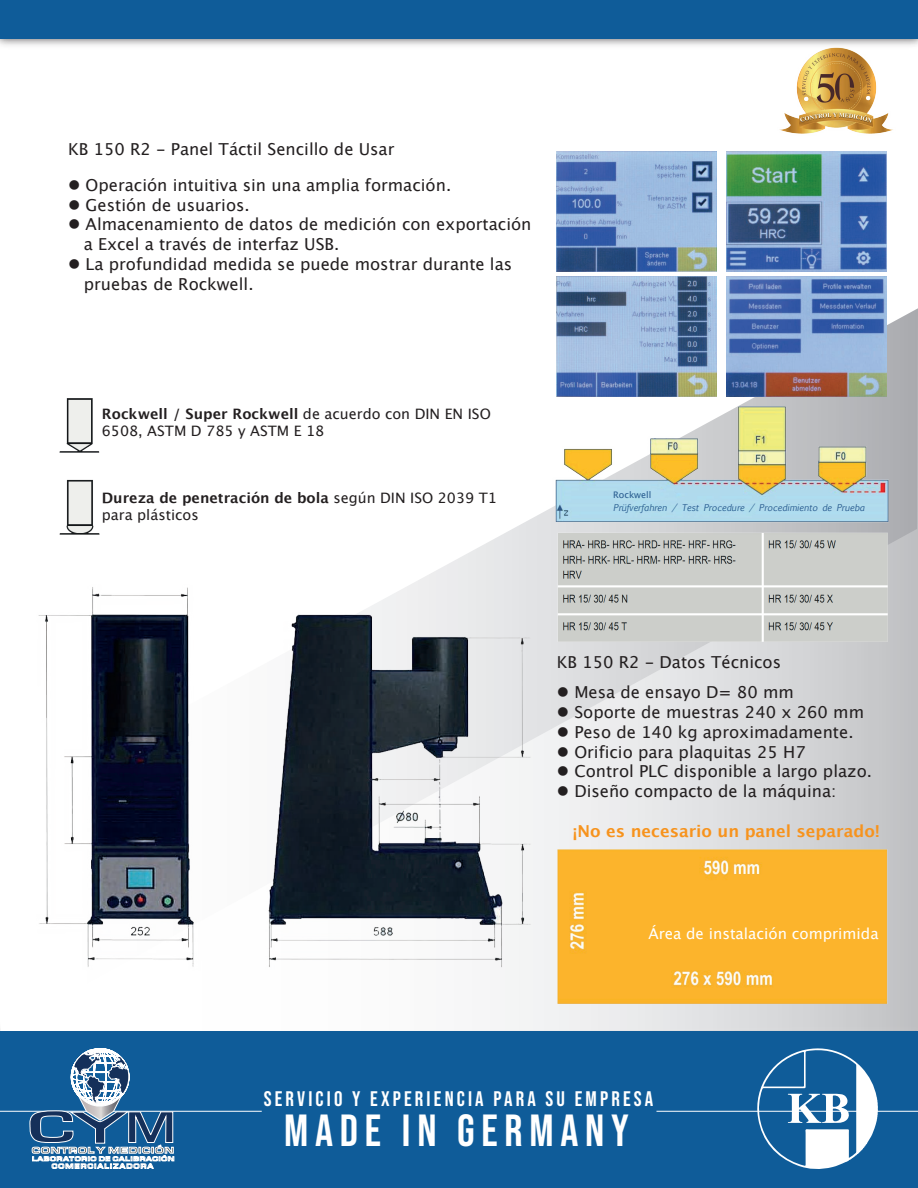
<style>
.page{position:relative;width:918px;height:1188px;background:#fff}
.page>*{position:absolute;margin:0;border:0;box-sizing:border-box;transform-origin:0 0}
.t1{font:45px "Bebas Neue";letter-spacing:.15em;color:#fff}
.t2{font:21.15px "Bebas Neue";letter-spacing:.15em;color:#fff}
.t3{font:16.5px/19.8px "Lucida Grande";color:#231f20}
.t4{font:700 16.5px "Lucida Grande";color:#f7931d}
.t5{font:15px "Lucida Grande";color:#fff}
.t6{font:14.4px/17.2px "Lucida Grande";color:#231f20}
.t7{font:italic 9px "Euphemia UCAS";color:#265a8e}
.t8{font:9px "Lucida Grande";color:#265a8e}
.s1{font-weight:700}
</style>
<div class="page">
<svg style="left:515px;top:308px;width:403px;height:220px"></svg>
<svg style="left:425px;top:528px;width:493px;height:490px"></svg>
<img style="left:0;top:38px;width:918px;height:8px">
<div style="left:0;top:0;width:918px;height:38px;background:#0f5c99"></div>
<div style="left:0;top:1031px;width:918px;height:157px;background:#0f5c99"></div>
<hr style="left:656px;top:1111px;width:262px;height:1px;background:#fff">
<hr style="left:0;top:1111px;width:262px;height:1px;background:#fff">
<svg style="left:753px;top:1048px;width:125px;height:121px"></svg>
<svg style="left:29px;top:1048px;width:145px;height:121px"></svg>
<img style="left:775px;top:38px;width:123px;height:115px">
<img style="left:59px;top:398px;width:41px;height:55px">
<img style="left:547px;top:840px;width:351px;height:174px">
<img style="left:548px;top:518px;width:350px;height:149px">
<img style="left:59px;top:479px;width:41px;height:56px">
<img style="left:550px;top:401px;width:345px;height:131px">
<img style="left:557px;top:152px;width:160px;height:120px">
<img style="left:557px;top:277px;width:160px;height:120px">
<img style="left:726px;top:152px;width:160px;height:120px">
<img style="left:726px;top:277px;width:160px;height:120px">
<img style="left:38px;top:577px;width:505px;height:403px">
<p class="t3" style="left:68px;top:139px;width:328px">KB 150 R2 - Panel Táctil Sencillo de Usar</p>
<p class="t3" style="left:68px;top:175px;width:385px">● Operación intuitiva sin una amplia formación.</p>
<p class="t3" style="left:68px;top:195px;width:183px">● Gestión de usuarios.</p>
<p class="t3" style="left:84px;top:215px;width:449px;text-indent:-16px">● Almacenamiento de datos de medición con exportación a Excel a través de interfaz USB.</p>
<p class="t3" style="left:84px;top:254px;width:430px;text-indent:-16px">● La profundidad medida se puede mostrar durante las pruebas de Rockwell.</p>
<p class="t6" style="left:102px;top:405px;width:390px"><span class="s1">Rockwell / Super Rockwell</span> de acuerdo con DIN EN ISO<br>6508, ASTM D 785 y ASTM E 18</p>
<p class="t6" style="left:102px;top:490px;width:397px"><span class="s1">Dureza de penetración de bola</span> según DIN ISO 2039 T1 para plásticos</p>
<p class="t8" style="left:613px;top:489px;width:40px">Rockwell</p>
<p class="t7" style="left:613px;top:501px;width:253px">Prüfverfahren / Test Procedure / Procedimiento de Prueba</p>
<p class="t3" style="left:557px;top:653px;width:226px">KB 150 R2 - Datos Técnicos</p>
<p class="t3" style="left:557px;top:683px;width:239px">● Mesa de ensayo D= 80 mm</p>
<p class="t3" style="left:557px;top:702px;width:309px">● Soporte de muestras 240 x 260 mm</p>
<p class="t3" style="left:557px;top:722px;width:298px">● Peso de 140 kg aproximadamente.</p>
<p class="t3" style="left:557px;top:742px;width:251px">● Orificio para plaquitas 25 H7</p>
<p class="t3" style="left:557px;top:762px;width:317px">● Control PLC disponible a largo plazo.</p>
<p class="t3" style="left:557px;top:782px;width:281px">● Diseño compacto de la máquina:</p>
<p class="t4" style="left:572px;top:818px;width:309px">¡No es necesario un panel separado!</p>
<p class="t5" style="left:648px;top:925px;width:232px">Área de instalación comprimida</p>
<p class="t2" style="left:264px;top:1086px;width:391px">SERVICIO Y EXPERIENCIA PARA SU EMPRESA</p>
<h1 class="t1" style="left:284px;top:1105px;width:346px">MADE IN GERMANY</h1>
</div>
